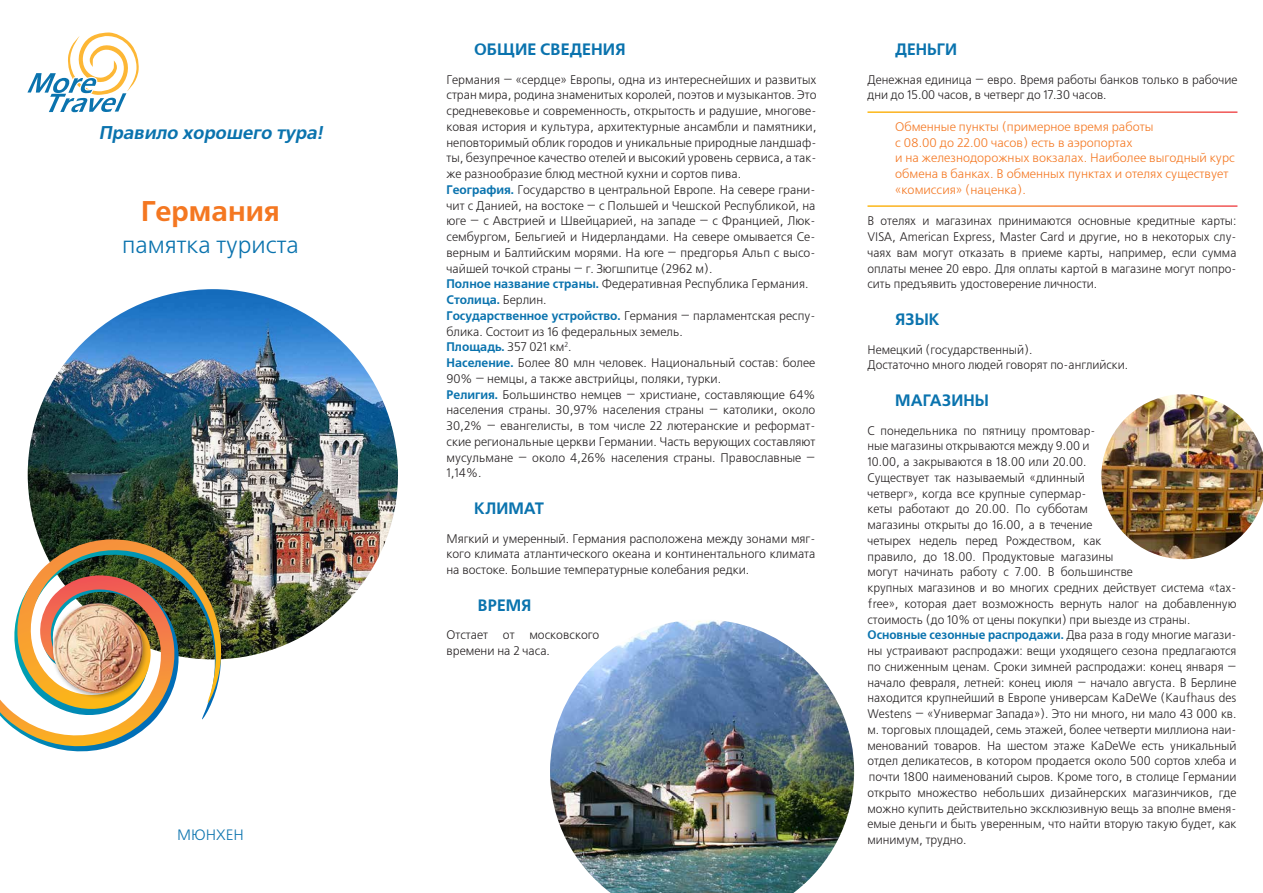
<style>
.page{position:relative;width:1263px;height:893px;background:#fff}
.page>*{position:absolute;margin:0;border:0;box-sizing:border-box;transform-origin:0 0}
.t1{font:700 28.5px "Free Set C";color:#f47721}
.t2{font:24px "Free Set C";color:#0a73ae}
.t3{font:italic 700 18.45px "Free Set C";color:#0a73ae}
.t4{font:700 16.5px "Free Set C";letter-spacing:.005em;color:#0a73ae}
.t5{font:15px "Free Set C";color:#0a73ae}
.t6{font:12.45px/15.8px "Free Set C";color:#231f20;scale:.95 1}
.t7{font:12.45px/15.8px "Free Set C";color:#231f20}
.t8{font:12.45px/15.8px "Free Set C";color:#f47721}
.s1{font-weight:700;color:#0a73ae}
</style>
<div class="page">
<img style="left:550px;top:620px;width:304px;height:273px">
<img style="left:1101px;top:394px;width:162px;height:165px">
<svg style="left:27px;top:32px;width:112px;height:81px"></svg>
<img style="left:28px;top:289px;width:370px;height:370px;border-radius:185px">
<img style="left:0;top:539px;width:231px;height:213px">
<div style="left:50px;top:600px;width:99px;height:99px;background:#231f20;opacity:.4"></div>
<img style="left:53px;top:603px;width:90px;height:90px;border-radius:44px">
<h3 class="t3" style="left:99px;top:123px;width:229px">Правило хорошего тура!</h3>
<h1 class="t1" style="left:141px;top:195px;width:140px">Германия</h1>
<h2 class="t2" style="left:122px;top:232px;width:178px">памятка туриста</h2>
<p class="t5" style="left:177px;top:827px;width:58px">Мюнхен</p>
<h3 class="t4" style="left:474px;top:40px;width:153px">ОБЩИЕ СВЕДЕНИЯ</h3>
<p class="t7" style="left:446px;top:72px;width:371px">Германия — «сердце» Европы, одна из интереснейших и развитых стран мира, родина знаменитых королей, поэтов и музыкантов. Это средневековье и современность, открытость и радушие, многове&shy;ковая история и культура, архитектурные ансамбли и памятники, неповторимый облик городов и уникальные природные ландшаф&shy;ты, безупречное качество отелей и высокий уровень сервиса, а так&shy;же разнообразие блюд местной кухни и сортов пива.<br><span class="s1">География.</span> Государство в центральной Европе. На севере грани&shy;чит с Данией, на востоке — с Польшей и Чешской Республикой, на юге — с Австрией и Швейцарией, на западе — с Францией, Люк&shy;сембургом, Бельгией и Нидерландами. На севере омывается Се&shy;верным и Балтийским морями. На юге — предгорья Альп с высо&shy;чайшей точкой страны — г. Зюгшпитце (2962 м).<br><span class="s1">Полное название страны.</span> Федеративная Республика Германия.<br><span class="s1">Столица.</span> Берлин.<br><span class="s1">Государственное устройство.</span> Германия — парламентская респу&shy;блика. Состоит из 16 федеральных земель.<br><span class="s1">Площадь.</span> 357 021 км<sup>2</sup>.<br><span class="s1">Население.</span> Более 80 млн человек. Национальный состав: более 90% — немцы, а также австрийцы, поляки, турки.<br><span class="s1">Религия.</span> Большинство немцев — христиане, составляющие 64% населения страны. 30,97% населения страны — католики, около 30,2% — евангелисты, в том числе 22 лютеранские и реформат&shy;ские региональные церкви Германии. Часть верующих составляют мусульмане — около 4,26% населения страны. Православные — 1,14%.</p>
<h3 class="t4" style="left:474px;top:499px;width:71px">КЛИМАТ</h3>
<p class="t7" style="left:446px;top:531px;width:370px;text-align:justify">Мягкий и умеренный. Германия расположена между зонами мяг&shy;кого климата атлантического океана и континентального климата на востоке. Большие температурные колебания редки.</p>
<h3 class="t4" style="left:478px;top:596px;width:55px">ВРЕМЯ</h3>
<p class="t7" style="left:446px;top:628px;width:154px">Отстает от московского времени на 2 часа.</p>
<h3 class="t4" style="left:895px;top:40px;width:64px">ДЕНЬГИ</h3>
<p class="t6" style="left:867px;top:72px;width:391px">Денежная единица — евро. Время работы банков только в рабочие дни до 15.00 часов, в четверг до 17.30 часов.</p>
<p class="t8" style="left:895px;top:119px;width:341px">Обменные пункты (примерное время работы<br>с 08.00 до 22.00 часов) есть в аэропортах<br>и на железнодорожных вокзалах. Наиболее выгодный курс обмена в банках. В обменных пунктах и отелях существует «комиссия» (наценка).</p>
<p class="t6" style="left:867px;top:214px;width:390px;text-align:justify">В отелях и магазинах принимаются основные кредитные карты:<br>VISA, American Express, Master Card и другие, но в некоторых слу&shy;чаях вам могут отказать в приеме карты, например, если сумма оплаты менее 20 евро. Для оплаты картой в магазине могут попро&shy;сить предъявить удостоверение личности.</p>
<h3 class="t4" style="left:895px;top:310px;width:46px">ЯЗЫК</h3>
<p class="t6" style="left:867px;top:342px;width:276px">Немецкий (государственный).<br>Достаточно много людей говорят по-английски.</p>
<h3 class="t4" style="left:895px;top:391px;width:95px">МАГАЗИНЫ</h3>
<p class="t6" style="left:867px;top:423px;width:390px">C понедельника по пятницу промтовар-<br>ные магазины открываются между 9.00 и<br>10.00, а закрываются в 18.00 или 20.00.<br>Существует так называемый «длинный<br>четверг», когда все крупные супермар-<br>кеты работают до 20.00. По субботам<br>магазины открыты до 16.00, а в течение<br>четырех недель перед Рождеством, как<br>правило, до 18.00. Продуктовые магазины<br>могут начинать работу с 7.00. В большинстве<br>крупных магазинов и во многих средних действует система «tax&shy;free», которая дает возможность вернуть налог на добавленную стоимость (до 10% от цены покупки) при выезде из страны.<br><span class="s1">Основные сезонные распродажи.</span> Два раза в году многие магази&shy;ны устраивают распродажи: вещи уходящего сезона предлагаются по сниженным ценам. Сроки зимней распродажи: конец января — начало февраля, летней: конец июля — начало августа. В Берлине находится крупнейший в Европе универсам KaDeWe (Kaufhaus des Westens — «Универмаг Запада»). Это ни много, ни мало 43 000 кв. м. торговых площадей, семь этажей, более четверти миллиона наи&shy;менований товаров. На шестом этаже KaDeWe есть уникальный отдел деликатесов, в котором продается около 500 сортов хлеба и почти 1800 наименований сыров. Кроме того, в столице Германии открыто множество небольших дизайнерских магазинчиков, где можно купить действительно эксклюзивную вещь за вполне вменя&shy;емые деньги и быть уверенным, что найти вторую такую будет, как минимум, трудно.</p>
</div>
